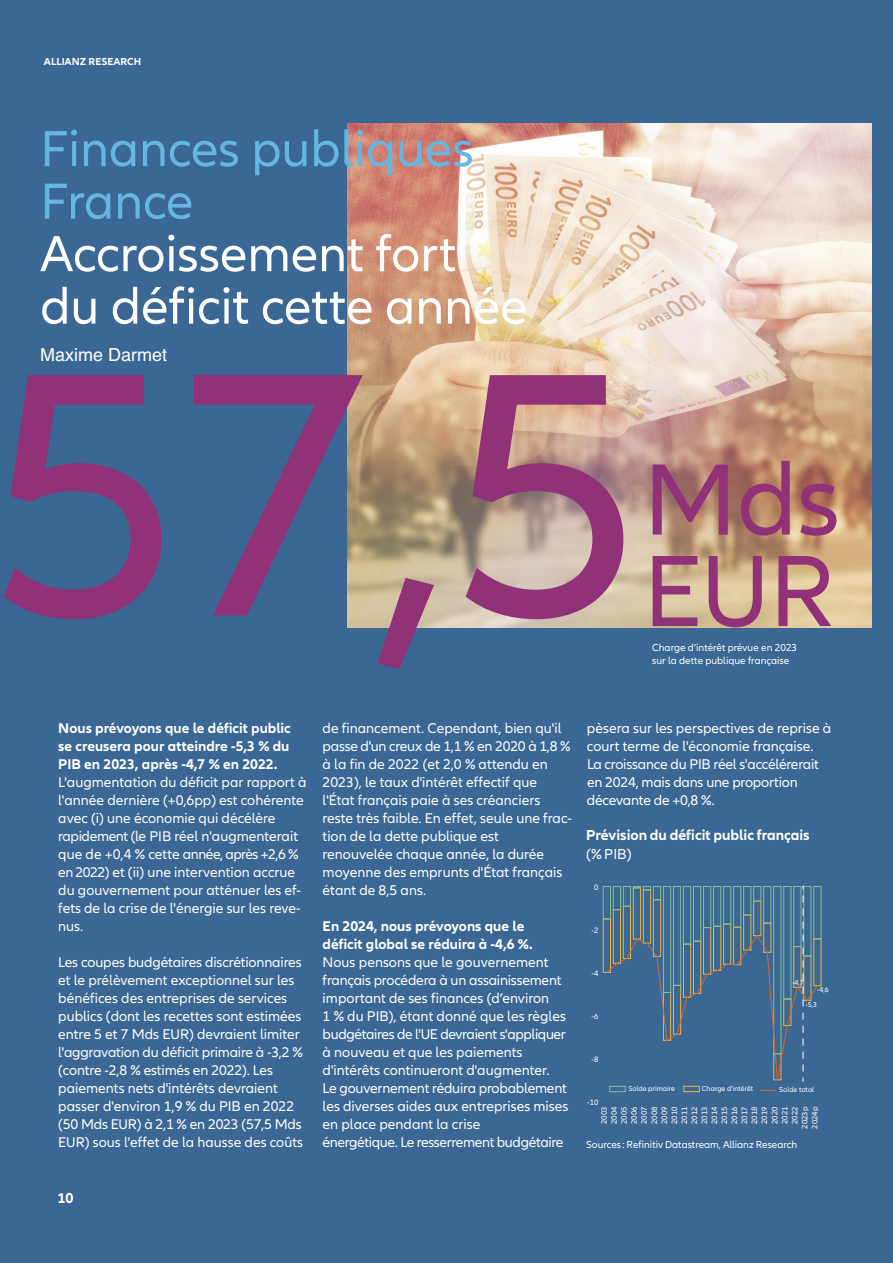
<style>
.page{position:relative;width:893px;height:1263px;background:#3a6793}
.page>*{position:absolute;margin:0;border:0;box-sizing:border-box;transform-origin:0 0}
.t1{font:360px "Allianz Neo";color:#913178}
.t2{font:105px/91.5px "Allianz Neo";color:#913178}
.t3{font:52.5px/52.5px "Allianz Neo";color:#fff}
.t4{font:52.5px/52.5px "Allianz Neo";color:#65b6e0}
.t5{font:18px "Helvetica";color:#fff}
.t6{font:700 15px "Allianz Neo";color:#fff}
.t7{font:15px "Allianz Neo";color:#fff}
.t8{font:14.7px/18px "Allianz Neo";color:#fff}
.t9{font:700 14.7px/18px "Allianz Neo";color:#fff;text-align:justify}
.t10{font:10.5px "Allianz Neo";color:#fff}
.t11{font:700 10.5px "Allianz Neo";color:#fff}
.t12{font:8.1px "Allianz Neo";color:#fefefe}
.t13{font:7.35px/14.9px "Allianz Neo";color:#fefefe}
</style>
<div class="page">
<img style="left:348px;top:123px;width:523px;height:504px">
<div style="left:683px;top:1086px;width:17px;height:6px;border:1px solid #eab441"></div>
<div style="left:603px;top:918px;width:8px;height:55px;border:1px solid #eab441"></div>
<div style="left:633px;top:887px;width:8px;height:52px;border:1px solid #eab441"></div>
<div style="left:643px;top:889px;width:8px;height:55px;border:1px solid #eab441"></div>
<div style="left:609px;top:1086px;width:17px;height:6px;border:1px solid #83bf8f"></div>
<div style="left:603px;top:886px;width:8px;height:33px;border:1px solid #83bf8f"></div>
<div style="left:613px;top:886px;width:8px;height:24px;border:1px solid #83bf8f"></div>
<div style="left:623px;top:886px;width:8px;height:21px;border:1px solid #83bf8f"></div>
<svg style="left:633px;top:886px;width:18px;height:4px"></svg>
<div style="left:653px;top:886px;width:8px;height:14px;border:1px solid #83bf8f"></div>
<div style="left:663px;top:886px;width:8px;height:107px;border:1px solid #83bf8f"></div>
<div style="left:673px;top:886px;width:8px;height:100px;border:1px solid #83bf8f"></div>
<div style="left:683px;top:886px;width:8px;height:58px;border:1px solid #83bf8f"></div>
<div style="left:693px;top:886px;width:8px;height:56px;border:1px solid #83bf8f"></div>
<div style="left:703px;top:886px;width:8px;height:42px;border:1px solid #83bf8f"></div>
<div style="left:713px;top:886px;width:8px;height:41px;border:1px solid #83bf8f"></div>
<div style="left:723px;top:886px;width:8px;height:38px;border:1px solid #83bf8f"></div>
<div style="left:733px;top:886px;width:8px;height:42px;border:1px solid #83bf8f"></div>
<div style="left:743px;top:886px;width:8px;height:29px;border:1px solid #83bf8f"></div>
<div style="left:753px;top:886px;width:8px;height:16px;border:1px solid #83bf8f"></div>
<div style="left:763px;top:886px;width:8px;height:38px;border:1px solid #83bf8f"></div>
<div style="left:773px;top:886px;width:8px;height:168px;border:1px solid #83bf8f"></div>
<div style="left:783px;top:886px;width:8px;height:113px;border:1px solid #83bf8f"></div>
<div style="left:793px;top:886px;width:8px;height:61px;border:1px solid #83bf8f"></div>
<div style="left:803px;top:886px;width:8px;height:70px;border:1px solid #83bf8f"></div>
<div style="left:813px;top:886px;width:8px;height:53px;border:1px solid #83bf8f"></div>
<svg style="left:761px;top:1090px;width:15px;height:1px"></svg>
<svg style="left:605px;top:896px;width:214px;height:185px"></svg>
<p class="t11" style="left:44px;top:58px;width:99px">ALLIANZ RESEARCH</p>
<h3 class="t4" style="left:40px;top:126px;width:435px">Finances publiques<br>France</h3>
<h3 class="t3" style="left:40px;top:231px;width:489px">Accroissement fort du déficit cette année</h3>
<p class="t5" style="left:40px;top:344px;width:129px">Maxime Darmet</p>
<h1 class="t1" style="left:-12px;top:362px;width:656px">57,5</h1>
<h2 class="t2" style="left:644px;top:461px;width:198px">Mds<br>EUR</h2>
<p class="t10" style="left:652px;top:643px;width:147px">Charge d’intérêt prévue en 2023</p>
<p class="t10" style="left:652px;top:657px;width:139px">sur la dette publique française</p>
<p class="t9" style="left:58px;top:720px;width:234px">Nous prévoyons que le déficit public se creusera pour atteindre -5,3 % du PIB en 2023, après -4,7 % en 2022.</p>
<p class="t8" style="left:58px;top:774px;width:250px">L'augmentation du déficit par rapport à l'année dernière (+0,6pp) est cohérente avec (i) une économie qui décélère rapidement (le PIB réel n'augmenterait que de +0,4 % cette année, après +2,6 % en 2022) et (ii) une intervention accrue du gouvernement pour atténuer les ef&shy;fets de la crise de l'énergie sur les reve&shy;nus.</p>
<p class="t8" style="left:58px;top:954px;width:246px">Les coupes budgétaires discrétionnaires et le prélèvement exceptionnel sur les bénéfices des entreprises de services publics (dont les recettes sont estimées entre 5 et 7 Mds EUR) devraient limiter l'aggravation du déficit primaire à -3,2 % (contre -2,8 % estimés en 2022). Les paiements nets d'intérêts devraient passer d'environ 1,9 % du PIB en 2022 (50 Mds EUR) à 2,1 % en 2023 (57,5 Mds EUR) sous l'effet de la hausse des coûts</p>
<p class="t6" style="left:57px;top:1192px;width:18px">10</p>
<p class="t8" style="left:323px;top:720px;width:251px">de financement. Cependant, bien qu'il passe d'un creux de 1,1 % en 2020 à 1,8 % à la fin de 2022 (et 2,0 % attendu en 2023), le taux d'intérêt effectif que l'État français paie à ses créanciers reste très faible. En effet, seule une frac&shy;tion de la dette publique est renouvelée chaque année, la durée moyenne des emprunts d'État français étant de 8,5 ans.</p>
<p class="t9" style="left:323px;top:918px;width:212px">En 2024, nous prévoyons que le déficit global se réduira à -4,6 %.</p>
<p class="t8" style="left:323px;top:954px;width:247px">Nous pensons que le gouvernement français procédera à un assainissement important de ses finances (d’environ<br>1 % du PIB), étant donné que les règles budgétaires de l'UE devraient s'appliquer à nouveau et que les paiements d'intérêts continueront d'augmenter.<br>Le gouvernement réduira probablement les diverses aides aux entreprises mises en place pendant la crise<br>énergétique. Le resserrement budgétaire</p>
<p class="t8" style="left:587px;top:720px;width:246px">pèsera sur les perspectives de reprise à court terme de l'économie française.<br>La croissance du PIB réel s'accélérerait en 2024, mais dans une proportion décevante de +0,8 %.</p>
<p class="t6" style="left:586px;top:829px;width:225px">Prévision du déficit public français</p>
<p class="t7" style="left:586px;top:849px;width:47px">(% PIB)</p>
<p class="t12" style="left:594px;top:885px;width:6px">0</p>
<p class="t12" style="left:592px;top:928px;width:8px">-2</p>
<p class="t12" style="left:592px;top:970px;width:8px">-4</p>
<p class="t12" style="left:592px;top:1013px;width:8px">-6</p>
<p class="t12" style="left:592px;top:1056px;width:8px">-8</p>
<p class="t13" style="left:792px;top:976px;width:13px">-4,7</p>
<p class="t13" style="left:805px;top:983px;width:25px;text-indent:12px">-4,6 -5,3</p>
<p class="t13" style="left:628px;top:1082px;width:48px">Solde primaire</p>
<p class="t13" style="left:702px;top:1082px;width:53px">Charge d'intérêt</p>
<p class="t13" style="left:779px;top:1082px;width:36px">Solde total</p>
<p class="t12" style="left:587px;top:1099px;width:13px">-10</p>
<p class="t12" style="left:611px;top:1124px;width:19px;rotate:-90deg">2004</p>
<p class="t12" style="left:711px;top:1124px;width:19px;rotate:-90deg">2014</p>
<p class="t12" style="left:641px;top:1124px;width:19px;rotate:-90deg">2007</p>
<p class="t12" style="left:742px;top:1124px;width:19px;rotate:-90deg">2017</p>
<p class="t12" style="left:631px;top:1124px;width:19px;rotate:-90deg">2006</p>
<p class="t12" style="left:731px;top:1124px;width:19px;rotate:-90deg">2016</p>
<p class="t12" style="left:661px;top:1124px;width:19px;rotate:-90deg">2009</p>
<p class="t12" style="left:671px;top:1124px;width:19px;rotate:-90deg">2010</p>
<p class="t12" style="left:762px;top:1124px;width:19px;rotate:-90deg">2019</p>
<p class="t12" style="left:772px;top:1124px;width:19px;rotate:-90deg">2020</p>
<p class="t12" style="left:802px;top:1129px;width:24px;rotate:-90deg">2023p</p>
<p class="t12" style="left:812px;top:1129px;width:24px;rotate:-90deg">2024p</p>
<p class="t12" style="left:651px;top:1124px;width:19px;rotate:-90deg">2008</p>
<p class="t12" style="left:752px;top:1124px;width:19px;rotate:-90deg">2018</p>
<p class="t12" style="left:621px;top:1124px;width:19px;rotate:-90deg">2005</p>
<p class="t12" style="left:721px;top:1124px;width:19px;rotate:-90deg">2015</p>
<p class="t12" style="left:691px;top:1124px;width:19px;rotate:-90deg">2012</p>
<p class="t12" style="left:792px;top:1124px;width:19px;rotate:-90deg">2022</p>
<p class="t12" style="left:681px;top:1124px;width:19px;rotate:-90deg">2011</p>
<p class="t12" style="left:782px;top:1124px;width:19px;rotate:-90deg">2021</p>
<p class="t12" style="left:601px;top:1124px;width:19px;rotate:-90deg">2003</p>
<p class="t12" style="left:701px;top:1124px;width:19px;rotate:-90deg">2013</p>
<p class="t10" style="left:586px;top:1140px;width:213px">Sources : Refinitiv Datastream, Allianz Research</p>
</div>
